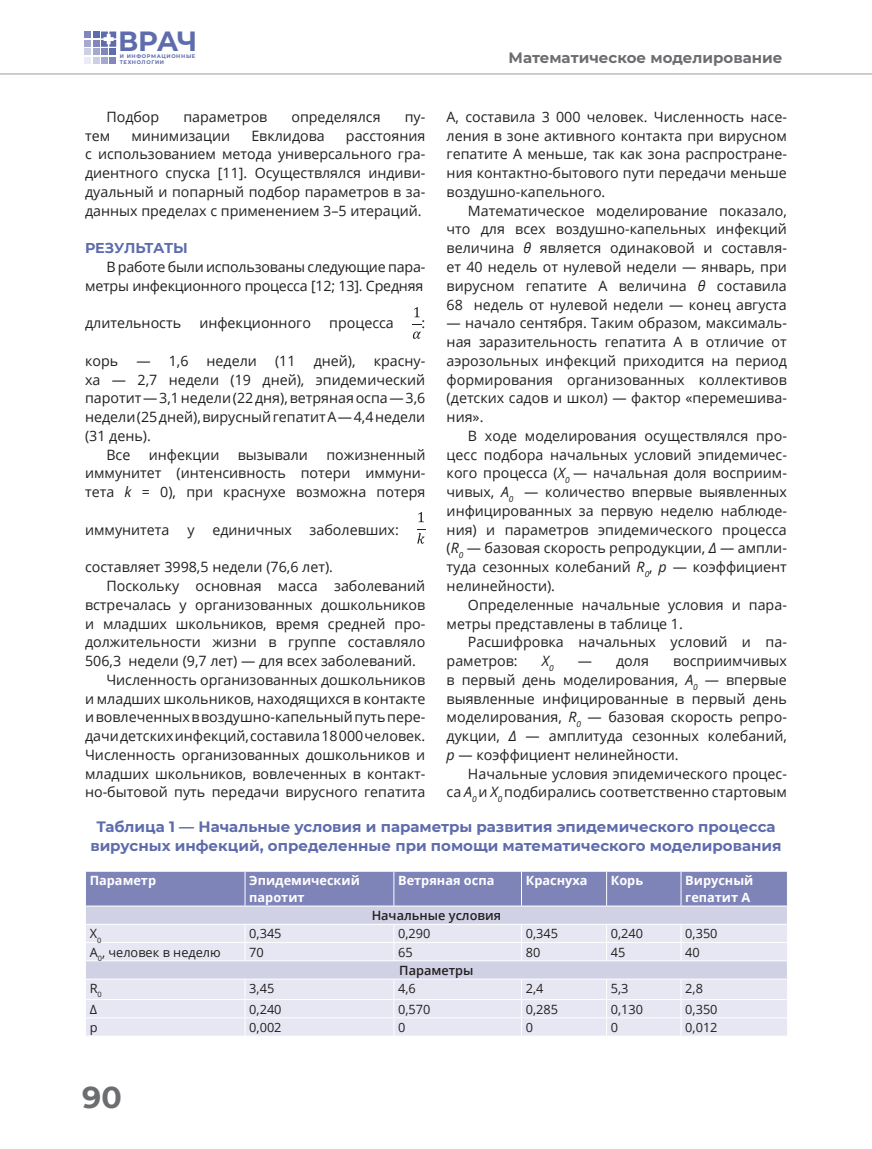
<style>
.page{position:relative;width:872px;height:1149px;background:#fff}
.page>*{position:absolute;margin:0;border:0;box-sizing:border-box;transform-origin:0 0}
.t1{font:700 30px "Montserrat";color:#6c6d70}
.t2{font:700 27.75px "Montserrat";color:#5e6cad}
.Ris_name_1{font:700 15px/18.5px "Montserrat";color:#5e6cad;text-align:center}
.t3{font:700 15px "Montserrat";color:#6c6d70}
.Tekst_1{font:14.25px/18.8px "Open Sans";color:#231f20;text-align:justify}
.Tekst_TITL_1{font:700 14.25px "Montserrat";letter-spacing:-.01em;color:#5e6cad}
.Tekst_1-2{font:italic 14.25px "Open Sans";color:#231f20}
.Tabl_1{font:12.75px "Open Sans";color:#231f20}
.Tabl_1-2{font:700 12.75px/16.5px "Open Sans";color:#fff}
.Tabl_1-3{font:600 12.75px "Open Sans";color:#231f20}
.t4{font:700 5.25px/5.7px "Montserrat";letter-spacing:.125em;color:#5e6cad}
.s1{font-style:italic}
</style>
<div class="page">
<div style="left:84px;top:31px;width:7px;height:7px;background:#8187bc"></div>
<div style="left:93px;top:31px;width:6px;height:7px;background:#5e6cad"></div>
<div style="left:84px;top:48px;width:7px;height:7px;background:#cdcfe5"></div>
<div style="left:101px;top:48px;width:7px;height:7px;background:#8187bc"></div>
<div style="left:93px;top:48px;width:6px;height:7px;background:#a5a8cf"></div>
<div style="left:109px;top:48px;width:7px;height:7px;background:#5e6cad"></div>
<div style="left:84px;top:40px;width:7px;height:7px;background:#a5a8cf"></div>
<div style="left:93px;top:40px;width:6px;height:7px;background:#8187bc"></div>
<svg style="left:101px;top:31px;width:15px;height:16px"></svg>
<svg style="left:0;top:57px;width:872px;height:18px"></svg>
<svg style="left:414px;top:307px;width:6px;height:10px"></svg>
<svg style="left:413px;top:331px;width:8px;height:8px"></svg>
<svg style="left:418px;top:512px;width:6px;height:10px"></svg>
<svg style="left:417px;top:529px;width:8px;height:14px"></svg>
<svg style="left:85px;top:871px;width:703px;height:164px;background:#cdcfe4"></svg>
<hr style="left:681px;top:1017px;width:106px;height:1px;background:#fff">
<h2 class="t2" style="left:118px;top:21px;width:81px">ВРАЧ</h2>
<p class="t4" style="left:120px;top:53px;width:77px">И ИНФОРМАЦИОННЫЕ<br>ТЕХНОЛОГИИ</p>
<p class="t3" style="left:508px;top:47px;width:275px">Математическое моделирование</p>
<p class="Tekst_1" style="left:106px;top:107px;width:54px">Подбор</p>
<p class="Tekst_1" style="left:183px;top:107px;width:86px">параметров</p>
<p class="Tekst_1" style="left:291px;top:107px;width:91px">определялся</p>
<p class="Tekst_1" style="left:405px;top:107px;width:22px">пу-</p>
<p class="Tekst_1" style="left:85px;top:126px;width:27px">тем</p>
<p class="Tekst_1" style="left:131px;top:126px;width:100px">минимизации</p>
<p class="Tekst_1" style="left:251px;top:126px;width:75px">Евклидова</p>
<p class="Tekst_1" style="left:446px;top:107px;width:342px">А, составила 3 000 человек. Численность насе&shy;ления в зоне активного контакта при вирусном гепатите А меньше, так как зона распростране&shy;ния контактно-бытового пути передачи меньше воздушно-капельного.</p>
<p class="Tekst_1" style="left:446px;top:201px;width:342px;text-indent:21px">Математическое моделирование показало, что для всех воздушно-капельных инфекций величина <span class="s1">θ</span> является одинаковой и составля&shy;ет 40 недель от нулевой недели — январь, при вирусном гепатите А величина <span class="s1">θ</span> составила 68 недель от нулевой недели — конец августа</p>
<p class="Tekst_1" style="left:446px;top:313px;width:342px">— начало сентября. Таким образом, максималь&shy;ная заразительность гепатита А в отличие от аэрозольных инфекций приходится на период формирования организованных коллективов (детских садов и школ) — фактор «перемешива&shy;ния».</p>
<p class="Tekst_1" style="left:446px;top:426px;width:342px;text-indent:21px">В ходе моделирования осуществлялся про&shy;цесс подбора начальных условий эпидемичес&shy;кого процесса (<span class="s1">X</span><sub>0</sub> — начальная доля восприим&shy;чивых, <span class="s1">A</span><sub>0</sub> — количество впервые выявленных инфицированных за первую неделю наблюде&shy;ния) и параметров эпидемического процесса (<span class="s1">R</span><sub>0</sub> — базовая скорость репродукции, <span class="s1">∆</span> — ампли&shy;туда сезонных колебаний <span class="s1">R</span><sub>0</sub>, <span class="s1">p</span> — коэффициент нелинейности).</p>
<p class="Tekst_1" style="left:446px;top:594px;width:342px;text-indent:21px">Определенные начальные условия и пара&shy;метры представлены в таблице 1.</p>
<p class="Tekst_1" style="left:446px;top:632px;width:342px;text-indent:21px">Расшифровка начальных условий и па&shy;раметров:</p>
<p class="Tekst_1" style="left:85px;top:126px;width:342px;text-indent:261px">расстояния с использованием метода универсального гра&shy;диентного спуска [11]. Осуществлялся индиви&shy;дуальный и попарный подбор параметров в за&shy;данных пределах с применением 3–5 итераций.</p>
<p class="Tekst_TITL_1" style="left:85px;top:238px;width:104px">РЕЗУЛЬТАТЫ</p>
<p class="Tekst_1" style="left:85px;top:257px;width:342px;text-align:right">В работе были использованы следующие пара&shy;метры инфекционного процесса [12; 13]. Средняя</p>
<p class="Tekst_1" style="left:85px;top:313px;width:98px">длительность</p>
<p class="Tekst_1" style="left:199px;top:313px;width:113px">инфекционного</p>
<p class="Tekst_1" style="left:329px;top:313px;width:66px">процесса</p>
<p class="Tekst_1" style="left:421px;top:313px;width:5px">:</p>
<p class="Tekst_1" style="left:85px;top:351px;width:35px">корь</p>
<p class="Tekst_1" style="left:136px;top:351px;width:54px">— 1,6</p>
<p class="Tekst_1" style="left:207px;top:351px;width:52px">недели</p>
<p class="Tekst_1" style="left:275px;top:351px;width:22px">(11</p>
<p class="Tekst_1" style="left:314px;top:351px;width:43px">дней),</p>
<p class="Tekst_1" style="left:85px;top:351px;width:342px;text-indent:289px">красну&shy;ха — 2,7 недели (19 дней), эпидемический паротит — 3,1 недели (22 дня), ветряная оспа — 3,6 недели (25 дней), вирусный гепатит А — 4,4 недели (31 день).</p>
<p class="Tekst_1" style="left:106px;top:444px;width:26px">Все</p>
<p class="Tekst_1" style="left:149px;top:444px;width:72px">инфекции</p>
<p class="Tekst_1" style="left:238px;top:444px;width:72px">вызывали</p>
<p class="Tekst_1" style="left:85px;top:444px;width:342px;text-indent:241px">пожизненный иммунитет (интенсивность потери иммуни&shy;тета <span class="s1">k</span> = 0), при краснухе возможна потеря</p>
<p class="Tekst_1" style="left:85px;top:519px;width:86px">иммунитета</p>
<p class="Tekst_1" style="left:187px;top:519px;width:9px">у</p>
<p class="Tekst_1" style="left:212px;top:519px;width:81px">единичных</p>
<p class="Tekst_1" style="left:310px;top:519px;width:91px">заболевших:</p>
<p class="Tekst_1" style="left:85px;top:557px;width:249px">составляет 3998,5 недели (76,6 лет).</p>
<p class="Tekst_1" style="left:85px;top:576px;width:342px;text-indent:21px">Поскольку основная масса заболеваний встречалась у организованных дошкольников и младших школьников, время средней про&shy;должительности жизни в группе составляло 506,3 недели (9,7 лет) — для всех заболеваний.</p>
<p class="Tekst_1" style="left:85px;top:669px;width:342px;text-indent:21px">Численность организованных дошкольников и младших школьников, находящихся в контакте и вовлеченных в воздушно-капельный путь пере&shy;дачи детских инфекций, составила 18 000 человек.<br>Численность организованных дошкольников и младших школьников, вовлеченных в контакт&shy;но-бытовой путь передачи вирусного гепатита</p>
<p class="Tekst_1-2" style="left:542px;top:651px;width:13px">X<sub>0</sub></p>
<p class="Tekst_1" style="left:578px;top:651px;width:73px">— доля</p>
<p class="Tekst_1" style="left:446px;top:651px;width:342px;text-indent:226px">восприимчивых в первый день моделирования, <span class="s1">A</span><sub>0</sub> — впервые выявленные инфицированные в первый день моделирования, <span class="s1">R</span><sub>0</sub> — базовая скорость репро&shy;дукции, <span class="s1">∆</span> — амплитуда сезонных колебаний, <span class="s1">p</span> — коэффициент нелинейности.</p>
<p class="Tekst_1" style="left:446px;top:763px;width:342px;text-align:right">Начальные условия эпидемического процес-<br>са <span class="s1">A</span><sub>0</sub> и <span class="s1">X</span><sub>0</sub> подбирались соответственно стартовым</p>
<p class="Ris_name_1" style="left:90px;top:816px;width:693px">Таблица 1 — Начальные условия и параметры развития эпидемического процесса вирусных инфекций, определенные при помощи математического моделирования</p>
<p class="Tabl_1-2" style="left:90px;top:871px;width:68px">Параметр</p>
<p class="Tabl_1-2" style="left:249px;top:871px;width:112px">Эпидемический паротит</p>
<p class="Tabl_1-2" style="left:398px;top:871px;width:98px">Ветряная оспа</p>
<p class="Tabl_1-2" style="left:526px;top:871px;width:63px">Краснуха</p>
<p class="Tabl_1-2" style="left:611px;top:871px;width:34px">Корь</p>
<p class="Tabl_1-2" style="left:685px;top:871px;width:70px">Вирусный гепатит А</p>
<p class="Tabl_1-3" style="left:372px;top:906px;width:131px">Начальные условия</p>
<p class="Tabl_1" style="left:90px;top:924px;width:13px">X<sub>0</sub></p>
<p class="Tabl_1" style="left:249px;top:924px;width:34px">0,345</p>
<p class="Tabl_1" style="left:398px;top:924px;width:34px">0,290</p>
<p class="Tabl_1" style="left:526px;top:924px;width:34px">0,345</p>
<p class="Tabl_1" style="left:611px;top:924px;width:34px">0,240</p>
<p class="Tabl_1" style="left:685px;top:924px;width:34px">0,350</p>
<p class="Tabl_1" style="left:90px;top:942px;width:133px">A<sub>0</sub>, человек в неделю</p>
<p class="Tabl_1" style="left:249px;top:942px;width:16px">70</p>
<p class="Tabl_1" style="left:398px;top:942px;width:16px">65</p>
<p class="Tabl_1" style="left:526px;top:942px;width:16px">80</p>
<p class="Tabl_1" style="left:611px;top:942px;width:16px">45</p>
<p class="Tabl_1" style="left:685px;top:942px;width:16px">40</p>
<p class="Tabl_1-3" style="left:399px;top:961px;width:76px">Параметры</p>
<p class="Tabl_1" style="left:90px;top:979px;width:14px">R<sub>0</sub></p>
<p class="Tabl_1" style="left:249px;top:979px;width:27px">3,45</p>
<p class="Tabl_1" style="left:398px;top:979px;width:19px">4,6</p>
<p class="Tabl_1" style="left:526px;top:979px;width:19px">2,4</p>
<p class="Tabl_1" style="left:611px;top:979px;width:19px">5,3</p>
<p class="Tabl_1" style="left:685px;top:979px;width:19px">2,8</p>
<p class="Tabl_1" style="left:90px;top:999px;width:9px">∆</p>
<p class="Tabl_1" style="left:249px;top:999px;width:34px">0,240</p>
<p class="Tabl_1" style="left:398px;top:999px;width:34px">0,570</p>
<p class="Tabl_1" style="left:526px;top:999px;width:34px">0,285</p>
<p class="Tabl_1" style="left:611px;top:999px;width:34px">0,130</p>
<p class="Tabl_1" style="left:685px;top:999px;width:34px">0,350</p>
<p class="Tabl_1" style="left:90px;top:1018px;width:9px">p</p>
<p class="Tabl_1" style="left:249px;top:1018px;width:34px">0,002</p>
<p class="Tabl_1" style="left:398px;top:1018px;width:9px">0</p>
<p class="Tabl_1" style="left:526px;top:1018px;width:9px">0</p>
<p class="Tabl_1" style="left:611px;top:1018px;width:9px">0</p>
<p class="Tabl_1" style="left:685px;top:1018px;width:34px">0,012</p>
<h1 class="t1" style="left:82px;top:1075px;width:41px">90</h1>
</div>
